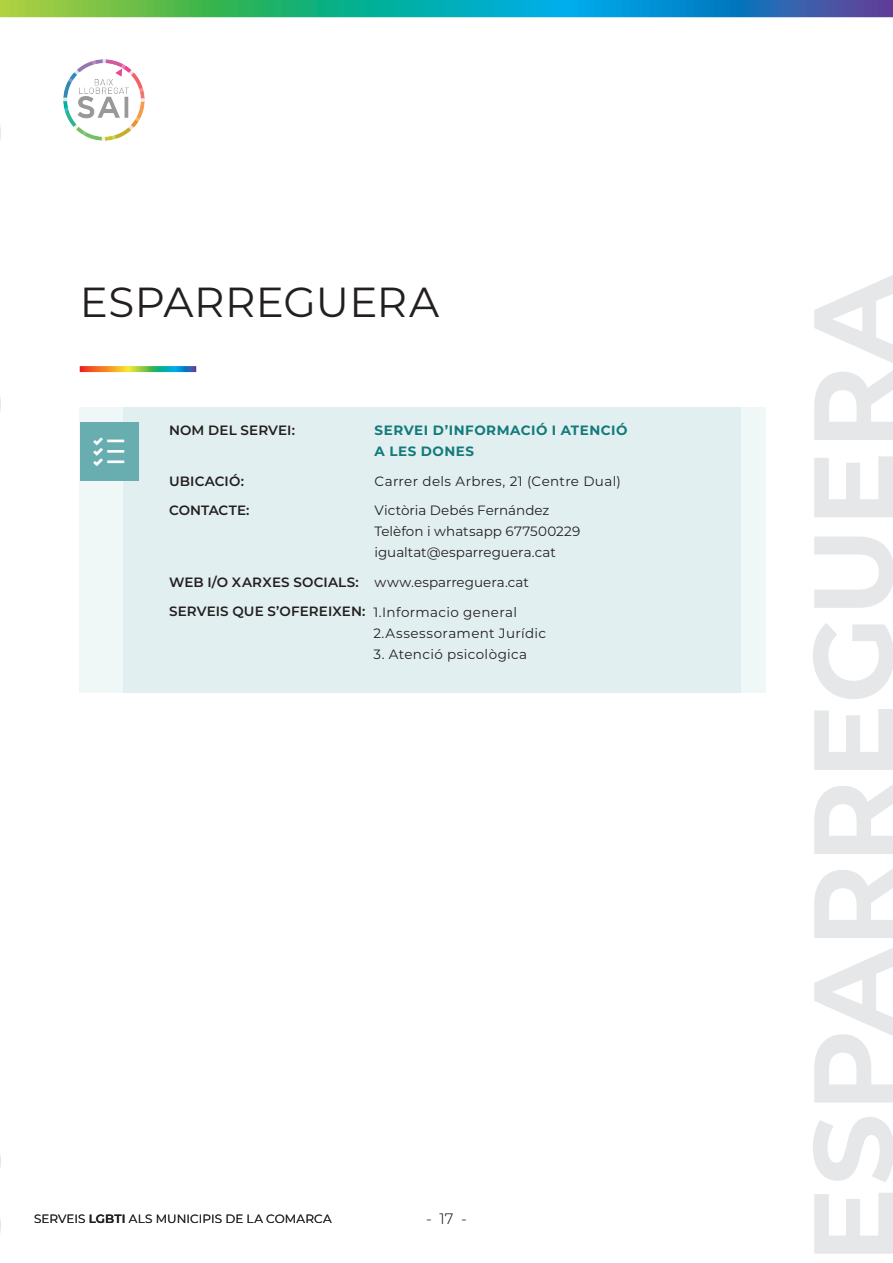
<style>
.page{position:relative;width:893px;height:1263px;background:#fff}
.page>*{position:absolute;margin:0;border:0;box-sizing:border-box;transform-origin:0 0}
.t1{font:700 112.5px "Montserrat";letter-spacing:.01em;color:#e6e7e9}
.t2{font:42px "Montserrat";letter-spacing:.01em;color:#231f20}
.t3{font:300 15px "Montserrat";color:#000}
.t4{font:600 13.5px "Montserrat";letter-spacing:.01em;color:#231f20}
.t5{font:13.5px "Montserrat";letter-spacing:.02em;color:#231f20}
.t6{font:13.5px/21px "Montserrat";color:#231f20}
.t7{font:700 13.5px/21px "Montserrat";letter-spacing:.04em;color:#127b7a}
.t8{font:12px "Montserrat";letter-spacing:.01em;color:#231f20}
.s1{font-weight:400}
.s2{font-weight:600}
</style>
<div class="page">
<svg style="left:80px;top:366px;width:116px;height:6px"></svg>
<div style="left:123px;top:408px;width:642px;height:285px;background:#f0f7f7"></div>
<div style="left:80px;top:408px;width:661px;height:285px;background:#e2eff0"></div>
<div style="left:80px;top:422px;width:59px;height:59px;background:#68aeb1"></div>
<img style="left:64px;top:60px;width:81px;height:81px">
<svg style="left:0;top:0;width:893px;height:17px;background:#2b9f95"></svg>
<p class="t2" style="left:80px;top:273px;width:361px">ESPARREGUERA</p>
<p class="t4" style="left:169px;top:421px;width:128px">NOM DEL SERVEI:</p>
<p class="t7" style="left:375px;top:419px;width:255px">SERVEI D’INFORMACIÓ I ATENCIÓ<br>A LES DONES</p>
<p class="t4" style="left:169px;top:471px;width:76px">UBICACIÓ:</p>
<p class="t5" style="left:375px;top:471px;width:248px">Carrer dels Arbres, 21 (Centre Dual)</p>
<p class="t4" style="left:169px;top:501px;width:82px">CONTACTE:</p>
<p class="t6" style="left:375px;top:499px;width:207px">Victòria Debés Fernández<br>Telèfon i whatsapp 677500229 igualtat@esparreguera.cat</p>
<p class="t4" style="left:169px;top:572px;width:361px">WEB I/O XARXES SOCIALS: <span class="s1">www.esparreguera.cat</span></p>
<p class="t4" style="left:169px;top:602px;width:198px">SERVEIS QUE S’OFEREIXEN:</p>
<p class="t5" style="left:373px;top:603px;width:145px">1.Informacio general</p>
<p class="t5" style="left:373px;top:624px;width:174px">2.Assessorament Jurídic</p>
<p class="t5" style="left:373px;top:645px;width:155px">3. Atenció psicològica</p>
<p class="t8" style="left:34px;top:1210px;width:299px">SERVEIS <span class="s2">LGBTI</span> ALS MUNICIPIS DE LA COMARCA</p>
<p class="t3" style="left:426px;top:1208px;width:42px">- 17 -</p>
<p class="t1" style="left:772px;top:1263px;width:990px;rotate:-90deg">ESPARREGUERA</p>
</div>
